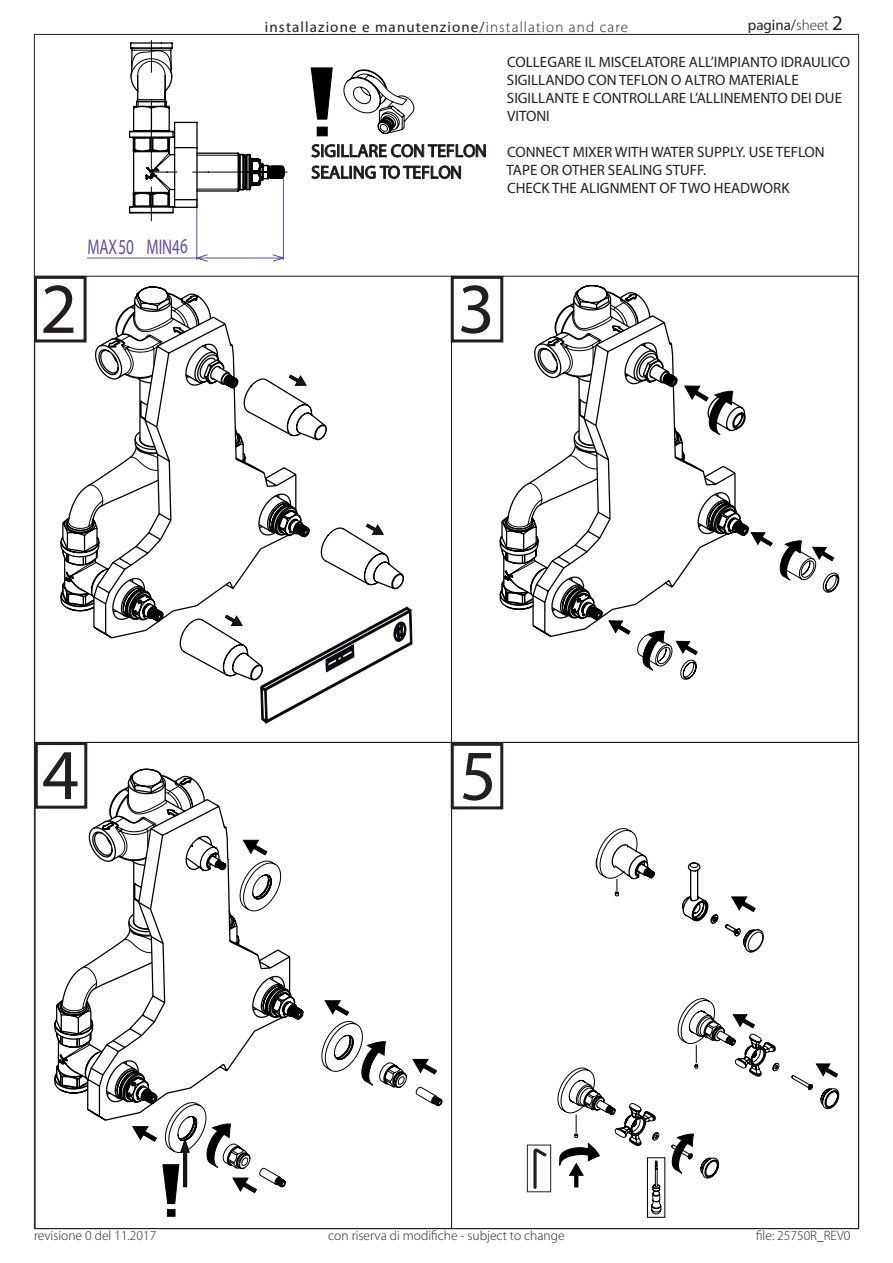
<style>
.page{position:relative;width:893px;height:1263px;background:#fff}
.page>*{position:absolute;margin:0;border:0;box-sizing:border-box;transform-origin:0 0}
.t1{font:72px "Myriad Pro";color:#231f20}
.t2{font:21.3px "Myriad Pro";color:#5e4c9f;scale:.71 1}
.t3{font:18px/21.6px "Myriad Pro";color:#000}
.t4{font:15px/18px "Myriad Pro";color:#231f20}
.t5{font:15px "Myriad Pro";letter-spacing:.075em;color:#231f20}
.t6{font:300 13.5px "Myriad Pro";color:#231f20}
.s1{font-weight:300}
.s2{font-size:21px}
</style>
<div class="page">
<svg style="left:343px;top:69px;width:72px;height:65px"></svg>
<svg style="left:311px;top:144px;width:175px;height:36px"></svg>
<svg style="left:310px;top:67px;width:23px;height:53px"></svg>
<div style="left:317px;top:127px;width:11px;height:9px;background:#000;border:1px solid #000"></div>
<hr style="left:243px;top:172px;width:44px;height:1px;background:#000">
<hr style="left:151px;top:40px;width:1px;height:32px;background:#000">
<svg style="left:87px;top:42px;width:198px;height:220px"></svg>
<svg style="left:60px;top:292px;width:353px;height:432px"></svg>
<svg style="left:499px;top:290px;width:340px;height:390px"></svg>
<div style="left:167px;top:1209px;width:8px;height:7px;background:#000;border:1px solid #000"></div>
<svg style="left:54px;top:965px;width:389px;height:239px"></svg>
<svg style="left:86px;top:768px;width:205px;height:354px"></svg>
<svg style="left:527px;top:1144px;width:24px;height:48px"></svg>
<svg style="left:557px;top:998px;width:282px;height:220px"></svg>
<svg style="left:595px;top:828px;width:169px;height:125px"></svg>
<div style="left:34px;top:276px;width:53px;height:66px;border:3px solid #231f20"></div>
<div style="left:451px;top:276px;width:52px;height:66px;border:3px solid #231f20"></div>
<div style="left:35px;top:742px;width:52px;height:67px;border:3px solid #231f20"></div>
<div style="left:451px;top:743px;width:52px;height:66px;border:3px solid #231f20"></div>
<p class="t5" style="left:265px;top:18px;width:365px">installazione e manutenzione/<span class="s1">installation and care</span></p>
<p class="t4" style="left:748px;top:16px;width:97px">pagina/<span class="s1">sheet</span> <span class="s2">2</span></p>
<p class="t3" style="left:311px;top:140px;width:177px">SIGILLARE CON TEFLON<br>SEALING TO TEFLON</p>
<p class="t4" style="left:507px;top:52px;width:345px">COLLEGARE IL MISCELATORE ALL’IMPIANTO IDRAULICO SIGILLANDO CON TEFLON O ALTRO MATERIALE SIGILLANTE E CONTROLLARE L’ALLINEMENTO DEI DUE VITONI</p>
<p class="t4" style="left:506px;top:142px;width:320px">CONNECT MIXER WITH WATER SUPPLY. USE TEFLON<br>TAPE OR OTHER SEALING STUFF.</p>
<p class="t4" style="left:507px;top:178px;width:284px">CHECK THE ALIGNMENT OF TWO HEADWORK</p>
<h2 class="t2" style="left:87px;top:233px;width:143px">MAX 50 MIN46</h2>
<p class="t1" style="left:40px;top:264px;width:38px">2</p>
<p class="t1" style="left:458px;top:264px;width:38px">3</p>
<p class="t1" style="left:42px;top:730px;width:38px">4</p>
<p class="t1" style="left:460px;top:731px;width:38px">5</p>
<p class="t6" style="left:34px;top:1228px;width:124px">revisione 0 del 11.2017</p>
<p class="t6" style="left:756px;top:1228px;width:96px">file: 25750R_REV0</p>
<p class="t6" style="left:328px;top:1228px;width:238px">con riserva di modifiche - subject to change</p>
</div>
